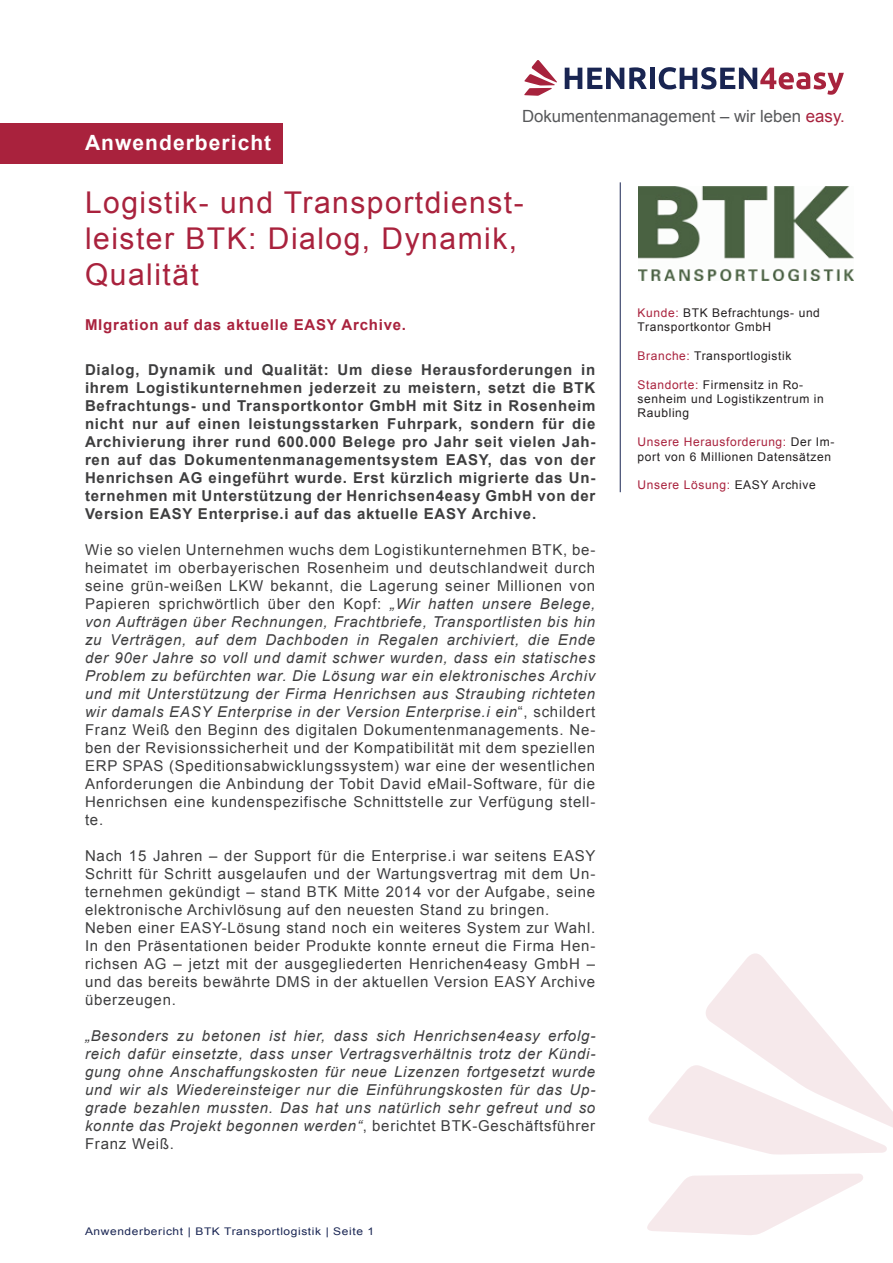
<style>
.page{position:relative;width:893px;height:1263px;background:#fff}
.page>*{position:absolute;margin:0;border:0;box-sizing:border-box;transform-origin:0 0}
.Adresse{font:30px "Arial";letter-spacing:.05em;color:#a9223d}
.Adresse-2{font:700 21px "Arial";letter-spacing:.05em;color:#fff}
.t1{font:16.8px "Arial";color:#57585a}
.Adresse-3{font:15px/18px "Arial";letter-spacing:.05em;color:#3e3e3f;text-align:justify}
.Adresse-4{font:700 15px/18px "Arial";letter-spacing:.05em;color:#3e3e3f;text-align:justify}
.Adresse-5{font:italic 15px/18px "Arial";letter-spacing:.05em;color:#3e3e3f;text-align:justify}
.Adresse-6{font:700 15px "Arial";letter-spacing:.05em;color:#a9223d}
.Adresse-7{font:12px/14.4px "Arial";letter-spacing:.05em;color:#231f20}
.Adresse-8{font:12px "Arial";letter-spacing:.05em;color:#a9223d}
.Adresse-9{font:10.5px "Arial";letter-spacing:.05em;color:#182452;scale:1.14 1}
.s1{color:#a8223d}
.s2{font-style:italic}
.s3{font-style:normal}
.s4{color:#a9223d}
.s5{color:#231f20}
</style>
<div class="page">
<svg style="left:648px;top:953px;width:245px;height:202px"></svg>
<svg style="left:647px;top:1174px;width:216px;height:61px"></svg>
<svg style="left:524px;top:60px;width:33px;height:36px"></svg>
<svg style="left:565px;top:67px;width:82px;height:22px"></svg>
<div style="left:650px;top:68px;width:5px;height:21px;background:#192552"></div>
<svg style="left:659px;top:67px;width:185px;height:28px"></svg>
<hr style="left:620px;top:182px;width:1px;height:310px;background:#192552">
<img style="left:639px;top:186px;width:214px;height:95px">
<div style="left:0;top:123px;width:282px;height:40px;background:#a9223d"></div>
<p class="Adresse-2" style="left:85px;top:128px;width:188px">Anwenderbericht</p>
<p class="t1" style="left:522px;top:105px;width:324px">Dokumentenmanagement – wir leben <span class="s1">easy.</span></p>
<p class="Adresse" style="left:85px;top:183px;width:440px">Logistik- und Transportdienst-</p>
<p class="Adresse" style="left:85px;top:219px;width:434px">leister BTK: Dialog, Dynamik,</p>
<p class="Adresse" style="left:85px;top:255px;width:115px">Qualität</p>
<p class="Adresse-6" style="left:85px;top:315px;width:323px">MIgration auf das aktuelle EASY Archive.</p>
<p class="Adresse-4" style="left:85px;top:361px;width:512px">Dialog, Dynamik und Qualität: Um diese Herausforderungen in ihrem Logistikunternehmen jederzeit zu meistern, setzt die BTK Befrachtungs- und Transportkontor GmbH mit Sitz in Rosenheim nicht nur auf einen leistungsstarken Fuhrpark, sondern für die Archivierung ihrer rund 600.000 Belege pro Jahr seit vielen Jah&shy;ren auf das Dokumentenmanagementsystem EASY, das von der Henrichsen AG eingeführt wurde. Erst kürzlich migrierte das Un&shy;ternehmen mit Unterstützung der Henrichsen4easy GmbH von der Version EASY Enterprise.i auf das aktuelle EASY Archive.</p>
<p class="Adresse-3" style="left:85px;top:541px;width:512px">Wie so vielen Unternehmen wuchs dem Logistikunternehmen BTK, be&shy;heimatet im oberbayerischen Rosenheim und deutschlandweit durch seine grün-weißen LKW bekannt, die Lagerung seiner Millionen von Papieren sprichwörtlich über den Kopf: <span class="s2">„Wir hatten unsere Belege, von Aufträgen über Rechnungen, Frachtbriefe, Transportlisten bis hin zu Verträgen, auf dem Dachboden in Regalen archiviert, die Ende der 90er Jahre so voll und damit schwer wurden, dass ein statisches Problem zu befürchten war. Die Lösung war ein elektronisches Archiv und mit Unterstützung der Firma Henrichsen aus Straubing richteten wir damals EASY Enterprise in der Version Enterprise.i ein</span>“, schildert Franz Weiß den Beginn des digitalen Dokumentenmanagements. Ne&shy;ben der Revisionssicherheit und der Kompatibilität mit dem speziellen ERP SPAS (Speditionsabwicklungssystem) war eine der wesentlichen Anforderungen die Anbindung der Tobit David eMail-Software, für die Henrichsen eine kundenspezifische Schnittstelle zur Verfügung stell&shy;te.</p>
<p class="Adresse-3" style="left:85px;top:847px;width:512px">Nach 15 Jahren – der Support für die Enterprise.i war seitens EASY Schritt für Schritt ausgelaufen und der Wartungsvertrag mit dem Un&shy;ternehmen gekündigt – stand BTK Mitte 2014 vor der Aufgabe, seine elektronische Archivlösung auf den neuesten Stand zu bringen.</p>
<p class="Adresse-3" style="left:85px;top:919px;width:512px">Neben einer EASY-Lösung stand noch ein weiteres System zur Wahl.<br>In den Präsentationen beider Produkte konnte erneut die Firma Hen&shy;richsen AG – jetzt mit der ausgegliederten Henrichen4easy GmbH – und das bereits bewährte DMS in der aktuellen Version EASY Archive überzeugen.</p>
<p class="Adresse-5" style="left:85px;top:1027px;width:512px">„Besonders zu betonen ist hier, dass sich Henrichsen4easy erfolg&shy;reich dafür einsetzte, dass unser Vertragsverhältnis trotz der Kündi&shy;gung ohne Anschaffungskosten für neue Lizenzen fortgesetzt wurde und wir als Wiedereinsteiger nur die Einführungskosten für das Up&shy;grade bezahlen mussten. Das hat uns natürlich sehr gefreut und so konnte das Projekt begonnen werden“<span class="s3">, berichtet BTK-Geschäftsführer Franz Weiß.</span></p>
<p class="Adresse-9" style="left:85px;top:1224px;width:255px">Anwenderbericht | BTK Transportlogistik | Seite 1</p>
<p class="Adresse-7" style="left:638px;top:305px;width:184px"><span class="s4">Kunde:</span> BTK Befrachtungs- und</p>
<p class="Adresse-7" style="left:638px;top:320px;width:135px">Transportkontor GmbH</p>
<p class="Adresse-7" style="left:638px;top:348px;width:155px"><span class="s4">Branche:</span> Transportlogistik</p>
<p class="Adresse-7" style="left:638px;top:377px;width:188px"><span class="s4">Standorte:</span> Firmensitz in Ro&shy;senheim und Logistikzentrum in<br>Raubling</p>
<p class="Adresse-7" style="left:638px;top:435px;width:198px"><span class="s4">Unsere Herausforderung:</span> Der Im&shy;port von 6 Millionen Datensätzen</p>
<p class="Adresse-8" style="left:638px;top:477px;width:180px">Unsere Lösung: <span class="s5">EASY Archive</span></p>
</div>
